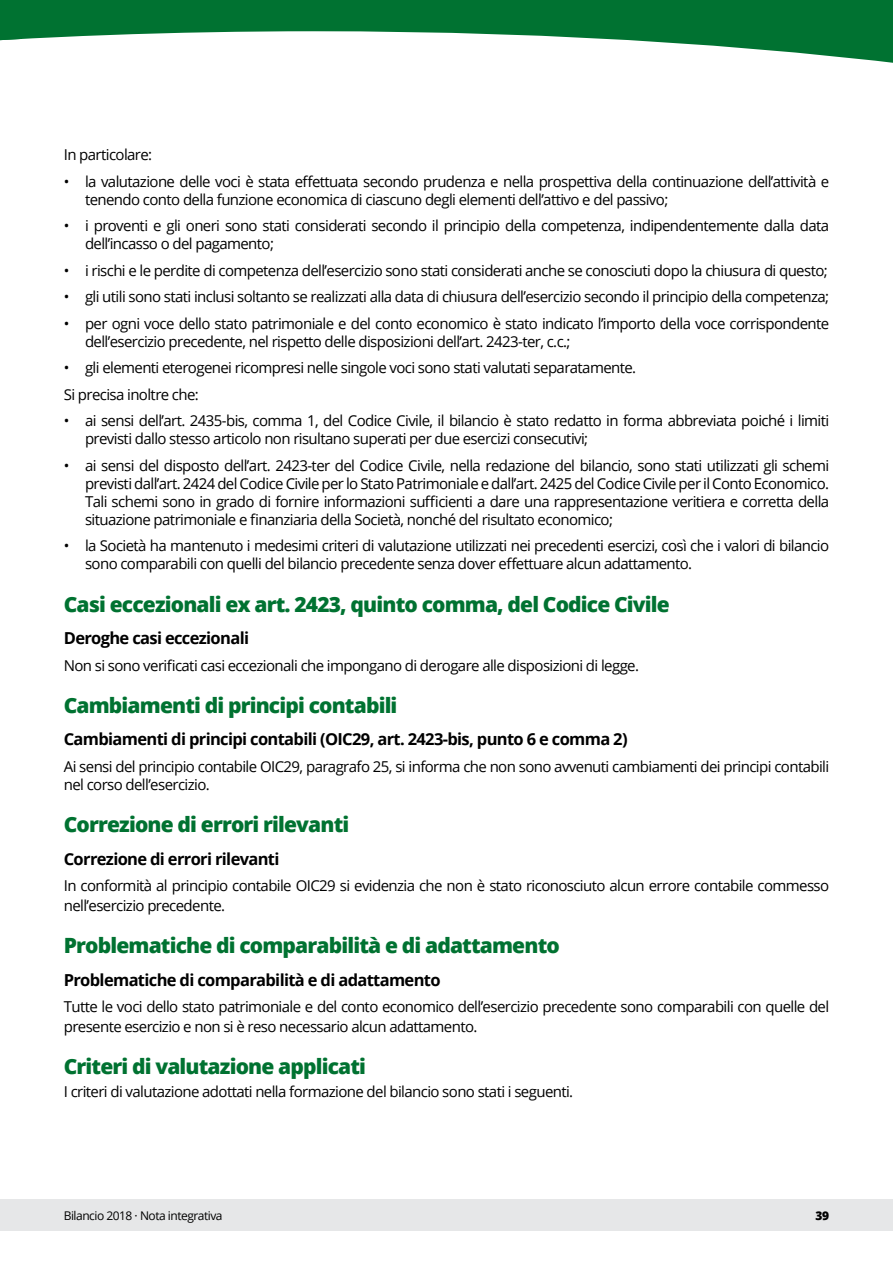
<style>
.page{position:relative;width:893px;height:1263px;background:#fff}
.page>*{position:absolute;margin:0;border:0;box-sizing:border-box;transform-origin:0 0}
.t1{font:800 21px "Open Sans";letter-spacing:-.04em;color:#007231}
.t2{font:700 16.5px "Open Sans";letter-spacing:-.04em;color:#000}
.t3{font:15px/18px "Open Sans";letter-spacing:-.04em;color:#000}
.t4{font:12px "Open Sans";letter-spacing:-.04em;color:#000}
.t5{font:800 12px "Open Sans";color:#000}
</style>
<div class="page">
<svg style="left:0;top:0;width:893px;height:63px;fill:#007231"></svg>
<div style="left:0;top:1199px;width:893px;height:32px;background:#e6e7e8"></div>
<p class="t3" style="left:64px;top:145px;width:90px">In particolare:</p>
<p class="t3" style="left:85px;top:172px;width:746px;text-indent:-21px">• la valutazione delle voci è stata effettuata secondo prudenza e nella prospettiva della continuazione dell’attività e tenendo conto della funzione economica di ciascuno degli elementi dell’attivo e del passivo;</p>
<p class="t3" style="left:85px;top:216px;width:746px;text-indent:-21px">• i proventi e gli oneri sono stati considerati secondo il principio della competenza, indipendentemente dalla data dell’incasso o del pagamento;</p>
<p class="t3" style="left:64px;top:261px;width:765px">• i rischi e le perdite di competenza dell’esercizio sono stati considerati anche se conosciuti dopo la chiusura di questo;</p>
<p class="t3" style="left:64px;top:287px;width:767px">• gli utili sono stati inclusi soltanto se realizzati alla data di chiusura dell’esercizio secondo il principio della competenza;</p>
<p class="t3" style="left:85px;top:314px;width:746px;text-indent:-21px">• per ogni voce dello stato patrimoniale e del conto economico è stato indicato l’importo della voce corrispondente dell’esercizio precedente, nel rispetto delle disposizioni dell’art. 2423-ter, c.c.;</p>
<p class="t3" style="left:64px;top:354px;width:574px;line-height:26.5px">• gli elementi eterogenei ricompresi nelle singole voci sono stati valutati separatamente.<br>Si precisa inoltre che:</p>
<p class="t3" style="left:85px;top:412px;width:746px;text-indent:-21px">• ai sensi dell’art. 2435-bis, comma 1, del Codice Civile, il bilancio è stato redatto in forma abbreviata poiché i limiti previsti dallo stesso articolo non risultano superati per due esercizi consecutivi;</p>
<p class="t3" style="left:85px;top:456px;width:746px;text-align:justify;text-indent:-21px">• ai sensi del disposto dell’art. 2423-ter del Codice Civile, nella redazione del bilancio, sono stati utilizzati gli schemi previsti dall’art. 2424 del Codice Civile per lo Stato Patrimoniale e dall’art. 2425 del Codice Civile per il Conto Economico.<br>Tali schemi sono in grado di fornire informazioni sufficienti a dare una rappresentazione veritiera e corretta della situazione patrimoniale e finanziaria della Società, nonché del risultato economico;</p>
<p class="t3" style="left:85px;top:537px;width:746px;text-indent:-21px">• la Società ha mantenuto i medesimi criteri di valutazione utilizzati nei precedenti esercizi, così che i valori di bilancio sono comparabili con quelli del bilancio precedente senza dover effettuare alcun adattamento.</p>
<h1 class="t1" style="left:64px;top:588px;width:607px">Casi eccezionali ex art. 2423, quinto comma, del Codice Civile</h1>
<p class="t2" style="left:64px;top:626px;width:187px">Deroghe casi eccezionali</p>
<p class="t3" style="left:64px;top:656px;width:577px">Non si sono verificati casi eccezionali che impongano di derogare alle disposizioni di legge.</p>
<h1 class="t1" style="left:64px;top:689px;width:335px">Cambiamenti di principi contabili</h1>
<p class="t2" style="left:64px;top:728px;width:565px">Cambiamenti di principi contabili (OIC29, art. 2423-bis, punto 6 e comma 2)</p>
<p class="t3" style="left:64px;top:757px;width:767px">Ai sensi del principio contabile OIC29, paragrafo 25, si informa che non sono avvenuti cambiamenti dei principi contabili nel corso dell’esercizio.</p>
<h1 class="t1" style="left:64px;top:808px;width:287px">Correzione di errori rilevanti</h1>
<p class="t2" style="left:64px;top:847px;width:217px">Correzione di errori rilevanti</p>
<p class="t3" style="left:64px;top:875px;width:767px;line-height:19.8px">In conformità al principio contabile OIC29 si evidenzia che non è stato riconosciuto alcun errore contabile commesso nell’esercizio precedente.</p>
<h1 class="t1" style="left:64px;top:930px;width:498px">Problematiche di comparabilità e di adattamento</h1>
<p class="t2" style="left:64px;top:968px;width:378px">Problematiche di comparabilità e di adattamento</p>
<p class="t3" style="left:64px;top:996px;width:767px;line-height:19.8px">Tutte le voci dello stato patrimoniale e del conto economico dell’esercizio precedente sono comparabili con quelle del presente esercizio e non si è reso necessario alcun adattamento.</p>
<h1 class="t1" style="left:64px;top:1051px;width:304px">Criteri di valutazione applicati</h1>
<p class="t3" style="left:64px;top:1082px;width:511px">I criteri di valutazione adottati nella formazione del bilancio sono stati i seguenti.</p>
<p class="t4" style="left:64px;top:1207px;width:160px">Bilancio 2018 · Nota integrativa</p>
<p class="t5" style="left:816px;top:1206px;width:15px">39</p>
</div>
